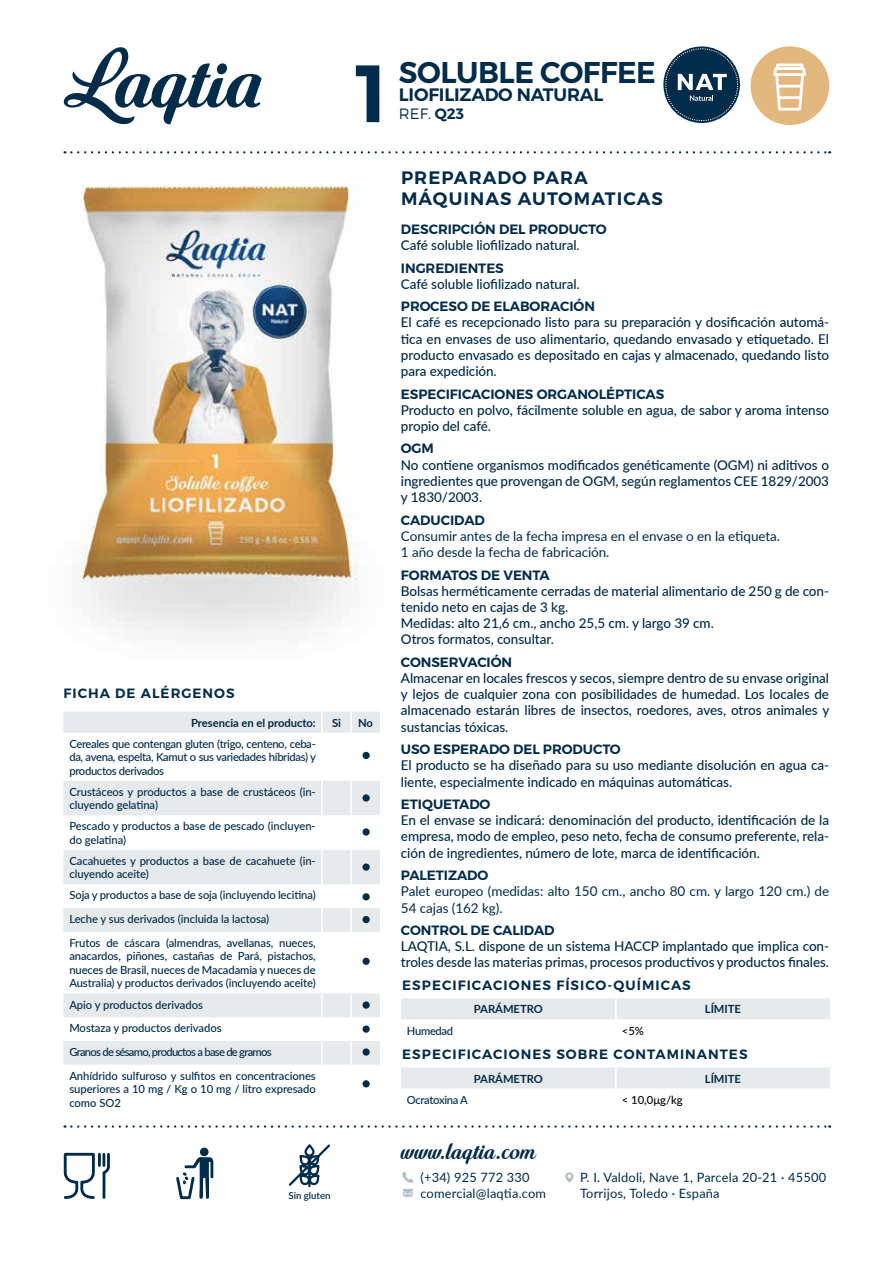
<style>
.page{position:relative;width:893px;height:1263px;background:#fff}
.page>*{position:absolute;margin:0;border:0;box-sizing:border-box;transform-origin:0 0}
.t1{font:600 81px "Montserrat";color:#002b49}
.t2{font:600 30px "Montserrat";letter-spacing:-.015em;color:#002b49}
.t3{font:24px "Quincho Script PERSONALUSE";color:#002b49}
.t4{font:600 18px/21px "Montserrat";letter-spacing:.06em;color:#002b49}
.t5{font:600 18px "Montserrat";letter-spacing:-.01em;color:#002b49}
.t6{font:300 15px "Montserrat";color:#002b49}
.t7{font:500 13.5px/16.2px "Lato";letter-spacing:-.005em;color:#002b49;text-align:justify}
.t8{font:600 13.5px "Montserrat";letter-spacing:-.005em;color:#002b49}
.t9{font:13.5px/16.2px "Lato";letter-spacing:-.005em;color:#002b49}
.t10{font:600 13.5px "Montserrat";letter-spacing:.075em;color:#002b49}
.t11{font:12.9px/16px "Lato";letter-spacing:.015em;color:#002b49}
.t12{font:500 11.25px/13.5px "Lato";letter-spacing:-.01em;color:#002b49}
.t13{font:700 11.25px "Lato";letter-spacing:-.005em;color:#002b49}
.t14{font:500 11.25px "Lato";color:#000}
.t15{font:500 11.25px "Lato";letter-spacing:-.035em;color:#002b49}
.t16{font:500 11.25px "Lato";letter-spacing:-.03em;color:#002b49}
.t17{font:600 9.6px "Lato";color:#002b49}
.s1{font-weight:600}
</style>
<div class="page">
<img style="left:63px;top:100px;width:347px;height:539px">
<svg style="left:64px;top:47px;width:198px;height:77px"></svg>
<svg style="left:65px;top:151px;width:765px;height:2px"></svg>
<svg style="left:65px;top:1125px;width:765px;height:3px"></svg>
<svg style="left:63px;top:712px;width:317px;height:353px"></svg>
<hr style="left:321px;top:712px;width:2px;height:21px;background:#fff">
<hr style="left:350px;top:712px;width:2px;height:21px;background:#fff">
<hr style="left:321px;top:733px;width:2px;height:48px;background:#fff">
<hr style="left:350px;top:733px;width:2px;height:48px;background:#fff">
<hr style="left:321px;top:781px;width:2px;height:34px;background:#fff">
<hr style="left:350px;top:781px;width:2px;height:34px;background:#fff">
<hr style="left:321px;top:815px;width:2px;height:35px;background:#fff">
<hr style="left:350px;top:815px;width:2px;height:35px;background:#fff">
<hr style="left:321px;top:850px;width:2px;height:34px;background:#fff">
<hr style="left:350px;top:850px;width:2px;height:34px;background:#fff">
<hr style="left:321px;top:884px;width:2px;height:24px;background:#fff">
<hr style="left:350px;top:884px;width:2px;height:24px;background:#fff">
<hr style="left:321px;top:908px;width:2px;height:24px;background:#fff">
<hr style="left:350px;top:908px;width:2px;height:24px;background:#fff">
<hr style="left:321px;top:932px;width:2px;height:61px;background:#fff">
<hr style="left:350px;top:932px;width:2px;height:61px;background:#fff">
<hr style="left:321px;top:993px;width:2px;height:24px;background:#fff">
<hr style="left:350px;top:993px;width:2px;height:24px;background:#fff">
<hr style="left:321px;top:1017px;width:2px;height:24px;background:#fff">
<hr style="left:350px;top:1017px;width:2px;height:24px;background:#fff">
<hr style="left:321px;top:1041px;width:2px;height:24px;background:#fff">
<hr style="left:350px;top:1041px;width:2px;height:24px;background:#fff">
<div style="left:401px;top:998px;width:429px;height:21px;background:#e6eaed"></div>
<hr style="left:615px;top:998px;width:2px;height:21px;background:#fff">
<div style="left:401px;top:1067px;width:429px;height:21px;background:#e6eaed"></div>
<hr style="left:615px;top:1067px;width:2px;height:21px;background:#fff">
<svg style="left:288px;top:1144px;width:42px;height:44px"></svg>
<svg style="left:63px;top:1152px;width:47px;height:47px"></svg>
<svg style="left:176px;top:1147px;width:38px;height:53px"></svg>
<svg style="left:403px;top:1189px;width:10px;height:8px"></svg>
<svg style="left:402px;top:1171px;width:11px;height:12px"></svg>
<svg style="left:565px;top:1172px;width:8px;height:10px"></svg>
<div style="left:362px;top:752px;width:8px;height:7px;background:#002b49;border-radius:50%"></div>
<div style="left:362px;top:794px;width:8px;height:7px;background:#002b49;border-radius:50%"></div>
<div style="left:362px;top:828px;width:8px;height:8px;background:#002b49;border-radius:50%"></div>
<div style="left:362px;top:863px;width:8px;height:8px;background:#002b49;border-radius:50%"></div>
<div style="left:362px;top:893px;width:8px;height:7px;background:#002b49;border-radius:50%"></div>
<div style="left:362px;top:916px;width:8px;height:7px;background:#002b49;border-radius:50%"></div>
<div style="left:362px;top:958px;width:8px;height:7px;background:#002b49;border-radius:50%"></div>
<div style="left:362px;top:1001px;width:8px;height:8px;background:#002b49;border-radius:50%"></div>
<div style="left:362px;top:1025px;width:8px;height:8px;background:#002b49;border-radius:50%"></div>
<div style="left:362px;top:1048px;width:8px;height:8px;background:#002b49;border-radius:50%"></div>
<div style="left:362px;top:1080px;width:8px;height:7px;background:#002b49;border-radius:50%"></div>
<div style="left:751px;top:46px;width:78px;height:79px;background:#e3b87e;border-radius:50%"></div>
<svg style="left:773px;top:63px;width:33px;height:48px"></svg>
<svg style="left:663px;top:46px;width:77px;height:77px"></svg>
<svg style="left:665px;top:48px;width:73px;height:73px"></svg>
<h1 class="t1" style="left:355px;top:43px;width:34px">1</h1>
<p class="t10" style="left:63px;top:684px;width:173px">FICHA DE ALÉRGENOS</p>
<p class="t13" style="left:191px;top:714px;width:126px">Presencia en el producto:</p>
<p class="t13" style="left:332px;top:714px;width:10px">Si</p>
<p class="t13" style="left:358px;top:714px;width:16px">No</p>
<p class="t12" style="left:69px;top:736px;width:248px;text-align:justify">Cereales que contengan gluten (trigo, centeno, ceba&shy;da, avena, espelta, Kamut o sus variedades híbridas) y productos derivados</p>
<p class="t12" style="left:69px;top:784px;width:248px">Crustáceos y productos a base de crustáceos (in&shy;cluyendo gelatina)</p>
<p class="t12" style="left:69px;top:819px;width:248px">Pescado y productos a base de pescado (incluyen&shy;do gelatina)</p>
<p class="t12" style="left:69px;top:854px;width:248px">Cacahuetes y productos a base de cacahuete (in&shy;cluyendo aceite)</p>
<p class="t12" style="left:69px;top:883px;width:248px;line-height:23.7px">Soja y productos a base de soja (incluyendo lecitina)<br>Leche y sus derivados (incluida la lactosa)<br>Frutos de cáscara (almendras, avellanas, nueces,</p>
<p class="t12" style="left:69px;top:949px;width:248px;text-align:justify">anacardos, piñones, castañas de Pará, pistachos, nueces de Brasil, nueces de Macadamia y nueces de Australia) y productos derivados (incluyendo aceite)</p>
<p class="t12" style="left:69px;top:992px;width:248px;line-height:23.7px">Apio y productos derivados<br>Mostaza y productos derivados<br>Granos de sésamo, productos a base de gramos Anhídrido sulfuroso y sulfitos en concentraciones</p>
<p class="t12" style="left:69px;top:1082px;width:248px">superiores a 10 mg / Kg o 10 mg / litro expresado como SO2</p>
<p class="t17" style="left:289px;top:1189px;width:44px">Sin gluten</p>
<h2 class="t2" style="left:399px;top:54px;width:259px">SOLUBLE COFFEE</h2>
<h3 class="t5" style="left:399px;top:84px;width:206px">LIOFILIZADO NATURAL</h3>
<p class="t6" style="left:399px;top:105px;width:67px">REF. <span class="s1">Q23</span></p>
<h3 class="t4" style="left:401px;top:168px;width:264px">PREPARADO PARA<br>MÁQUINAS AUTOMATICAS</h3>
<p class="t8" style="left:401px;top:221px;width:207px">DESCRIPCIÓN DEL PRODUCTO</p>
<p class="t7" style="left:401px;top:236px;width:180px">Café soluble liofilizado natural.</p>
<p class="t8" style="left:401px;top:259px;width:104px">INGREDIENTES</p>
<p class="t7" style="left:401px;top:275px;width:180px">Café soluble liofilizado natural.</p>
<p class="t8" style="left:401px;top:298px;width:196px">PROCESO DE ELABORACIÓN</p>
<p class="t7" style="left:401px;top:314px;width:430px">El café es recepcionado listo para su preparación y dosificación automá&shy;tica en envases de uso alimentario, quedando envasado y etiquetado. El producto envasado es depositado en cajas y almacenado, quedando listo para expedición.</p>
<p class="t8" style="left:401px;top:385px;width:265px">ESPECIFICACIONES ORGANOLÉPTICAS</p>
<p class="t7" style="left:401px;top:401px;width:430px">Producto en polvo, fácilmente soluble en agua, de sabor y aroma intenso propio del café.</p>
<p class="t8" style="left:401px;top:440px;width:34px">OGM</p>
<p class="t7" style="left:401px;top:456px;width:430px">No contiene organismos modificados genéticamente (OGM) ni aditivos o ingredientes que provengan de OGM, según reglamentos CEE 1829/2003 y 1830/2003.</p>
<p class="t8" style="left:401px;top:511px;width:85px">CADUCIDAD</p>
<p class="t9" style="left:401px;top:527px;width:381px">Consumir antes de la fecha impresa en el envase o en la etiqueta.<br>1 año desde la fecha de fabricación.</p>
<p class="t8" style="left:401px;top:566px;width:150px">FORMATOS DE VENTA</p>
<p class="t7" style="left:401px;top:582px;width:430px;text-align:left">Bolsas herméticamente cerradas de material alimentario de 250 g de con&shy;tenido neto en cajas de 3 kg.<br>Medidas: alto 21,6 cm., ancho 25,5 cm. y largo 39 cm.<br>Otros formatos, consultar.</p>
<p class="t8" style="left:401px;top:654px;width:113px">CONSERVACIÓN</p>
<p class="t7" style="left:401px;top:669px;width:430px">Almacenar en locales frescos y secos, siempre dentro de su envase original y lejos de cualquier zona con posibilidades de humedad. Los locales de almacenado estarán libres de insectos, roedores, aves, otros animales y sustancias tóxicas.</p>
<p class="t8" style="left:401px;top:741px;width:221px">USO ESPERADO DEL PRODUCTO</p>
<p class="t7" style="left:401px;top:757px;width:430px">El producto se ha diseñado para su uso mediante disolución en agua ca&shy;liente, especialmente indicado en máquinas automáticas.</p>
<p class="t8" style="left:401px;top:796px;width:91px">ETIQUETADO</p>
<p class="t7" style="left:401px;top:812px;width:430px">En el envase se indicará: denominación del producto, identificación de la empresa, modo de empleo, peso neto, fecha de consumo preferente, rela&shy;ción de ingredientes, número de lote, marca de identificación.</p>
<p class="t8" style="left:401px;top:867px;width:89px">PALETIZADO</p>
<p class="t9" style="left:401px;top:883px;width:430px">Palet europeo (medidas: alto 150 cm., ancho 80 cm. y largo 120 cm.) de<br>54 cajas (162 kg).</p>
<p class="t8" style="left:401px;top:922px;width:155px">CONTROL DE CALIDAD</p>
<p class="t7" style="left:401px;top:938px;width:430px">LAQTIA, S.L. dispone de un sistema HACCP implantado que implica con&shy;troles desde las materias primas, procesos productivos y productos finales.</p>
<p class="t10" style="left:402px;top:976px;width:290px">ESPECIFICACIONES FÍSICO-QUÍMICAS</p>
<p class="t13" style="left:474px;top:1001px;width:70px">PARÁMETRO</p>
<p class="t13" style="left:705px;top:1001px;width:38px">LÍMITE</p>
<p class="t16" style="left:407px;top:1022px;width:48px">Humedad</p>
<p class="t14" style="left:622px;top:1022px;width:24px">&lt;5%</p>
<p class="t13" style="left:474px;top:1070px;width:70px">PARÁMETRO</p>
<p class="t13" style="left:705px;top:1070px;width:38px">LÍMITE</p>
<p class="t15" style="left:407px;top:1091px;width:62px">Ocratoxina A</p>
<p class="t14" style="left:622px;top:1091px;width:62px">&lt; 10,0μg/kg</p>
<p class="t10" style="left:402px;top:1045px;width:347px">ESPECIFICACIONES SOBRE CONTAMINANTES</p>
<h3 class="t3" style="left:401px;top:1137px;width:137px">www.laqtia.com</h3>
<p class="t11" style="left:420px;top:1169px;width:127px">(+34) 925 772 330 comercial@laqtia.com</p>
<p class="t11" style="left:580px;top:1169px;width:248px">P. I. Valdoli, Nave 1, Parcela 20-21 · 45500<br>Torrijos, Toledo · España</p>
</div>
